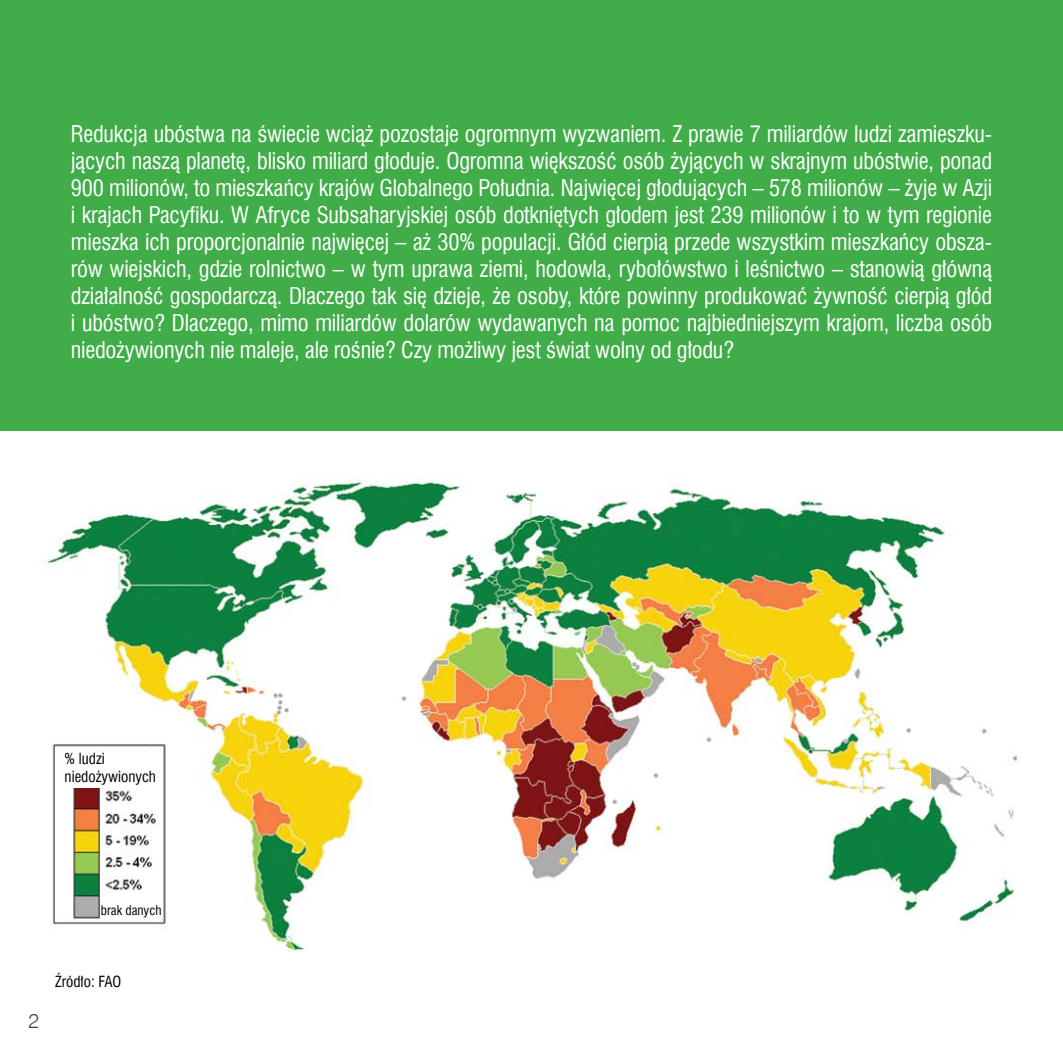
<style>
.page{position:relative;width:1063px;height:1063px;background:#fff}
.page>*{position:absolute;margin:0;border:0;box-sizing:border-box;transform-origin:0 0}
.t1{font:22.5px/27px "Swis 721 Cn EU";letter-spacing:-.01em;color:#fff;text-align:justify}
.t2{font:20px "Swis 721 Lt EU";color:#414042}
.t3{font:15px/18px "Swis 721 Cn EU";color:#000}
.t4{font:13px "Swis 721 Cn EU";color:#000}
</style>
<div class="page">
<div style="left:0;top:0;width:1063px;height:431px;background:#41ad49"></div>
<img style="left:43px;top:476px;width:975px;height:476px">
<div style="left:60px;top:753px;width:102px;height:35px;background:#fff"></div>
<div style="left:102px;top:897px;width:57px;height:22px;background:#fff"></div>
<p class="t1" style="left:71px;top:120px;width:923px">Redukcja ubóstwa na świecie wciąż pozostaje ogromnym wyzwaniem. Z prawie 7 miliardów ludzi zamieszku&shy;jących naszą planetę, blisko miliard głoduje. Ogromna większość osób żyjących w skrajnym ubóstwie, ponad 900 milionów, to mieszkańcy krajów Globalnego Południa. Najwięcej głodujących – 578 milionów – żyje w Azji i krajach Pacyfiku. W Afryce Subsaharyjskiej osób dotkniętych głodem jest 239 milionów i to w tym regionie mieszka ich proporcjonalnie najwięcej – aż 30% populacji. Głód cierpią przede wszystkim mieszkańcy obsza&shy;rów wiejskich, gdzie rolnictwo – w tym uprawa ziemi, hodowla, rybołówstwo i leśnictwo – stanowią główną działalność gospodarczą. Dlaczego tak się dzieje, że osoby, które powinny produkować żywność cierpią głód i ubóstwo? Dlaczego, mimo miliardów dolarów wydawanych na pomoc najbiedniejszym krajom, liczba osób niedożywionych nie maleje, ale rośnie? Czy możliwy jest świat wolny od głodu?</p>
<p class="t3" style="left:65px;top:750px;width:93px">% ludzi niedożywionych</p>
<p class="t4" style="left:101px;top:902px;width:62px">brak danych</p>
<p class="t2" style="left:28px;top:1009px;width:12px">2</p>
<p class="t3" style="left:55px;top:972px;width:68px">Źródło: FAO</p>
</div>
